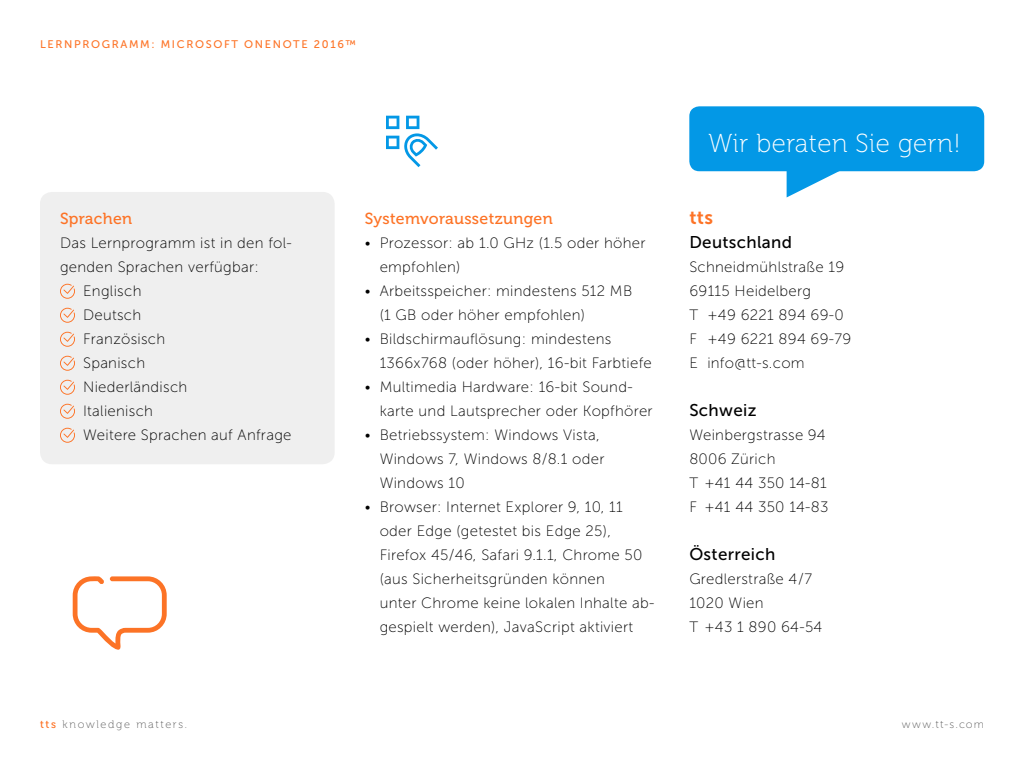
<style>
.page{position:relative;width:1024px;height:768px;background:#fff}
.page>*{position:absolute;margin:0;border:0;box-sizing:border-box;transform-origin:0 0}
.t1{font:26px "Museo 100";letter-spacing:.02em;color:#fff}
.t2{font:19px "Museo Sans 700";color:#fd7326}
.t3{font:17px "Museo Sans 500";letter-spacing:.02em;color:#000}
.t4{font:16px "Museo 500";letter-spacing:.02em;color:#fd7326}
.t5{font:15px/24px "Museo Sans 100";letter-spacing:.02em;color:#000}
.t6{font:11px "Museo Sans 500";letter-spacing:.15em;color:#fd7326}
.t7{font:11px "Museo 100";letter-spacing:.145em;color:#5d5d5d}
.t8{font:11px "Museo Sans 100";letter-spacing:.115em;color:#5d5d5d}
.s1{font-family:"Museo 500";color:#fd7326}
</style>
<div class="page">
<div style="left:40px;top:192px;width:295px;height:272px;background:#efefef;border-radius:12px"></div>
<svg style="left:60px;top:284px;width:15px;height:15px"></svg>
<svg style="left:60px;top:308px;width:15px;height:15px"></svg>
<svg style="left:60px;top:332px;width:15px;height:15px"></svg>
<svg style="left:60px;top:356px;width:15px;height:15px"></svg>
<svg style="left:60px;top:380px;width:15px;height:15px"></svg>
<svg style="left:60px;top:404px;width:15px;height:15px"></svg>
<svg style="left:60px;top:428px;width:15px;height:15px"></svg>
<svg style="left:787px;top:171px;width:72px;height:26px"></svg>
<div style="left:689px;top:106px;width:295px;height:65px;background:#0398e6;border-radius:10px"></div>
<svg style="left:73px;top:576px;width:94px;height:74px"></svg>
<svg style="left:386px;top:116px;width:52px;height:51px"></svg>
<p class="t6" style="left:40px;top:38px;width:317px">LERNPROGRAMM: MICROSOFT ONENOTE 2016™</p>
<p class="t4" style="left:60px;top:210px;width:74px">Sprachen</p>
<p class="t5" style="left:60px;top:231px;width:233px">Das Lernprogramm ist in den fol-</p>
<p class="t5" style="left:60px;top:255px;width:200px">genden Sprachen verfügbar:</p>
<p class="t5" style="left:83px;top:279px;width:60px">Englisch</p>
<p class="t5" style="left:83px;top:303px;width:60px">Deutsch</p>
<p class="t5" style="left:83px;top:327px;width:84px">Französisch</p>
<p class="t5" style="left:83px;top:351px;width:64px">Spanisch</p>
<p class="t5" style="left:83px;top:375px;width:106px">Niederländisch</p>
<p class="t5" style="left:83px;top:399px;width:71px">Italienisch</p>
<p class="t5" style="left:83px;top:423px;width:210px">Weitere Sprachen auf Anfrage</p>
<p class="t4" style="left:365px;top:210px;width:190px">Systemvoraussetzungen</p>
<p class="t5" style="left:380px;top:231px;width:267px;text-indent:-15px">• Prozessor: ab 1.0 GHz (1.5 oder höher empfohlen)</p>
<p class="t5" style="left:380px;top:279px;width:254px;text-indent:-15px">• Arbeitsspeicher: mindestens 512 MB (1 GB oder höher empfohlen)</p>
<p class="t5" style="left:380px;top:327px;width:274px;text-indent:-15px">• Bildschirmauflösung: mindestens<br>1366x768 (oder höher), 16-bit Farbtiefe</p>
<p class="t5" style="left:380px;top:375px;width:275px;text-indent:-15px">• Multimedia Hardware: 16-bit Sound&shy;karte und Lautsprecher oder Kopfhörer</p>
<p class="t5" style="left:380px;top:423px;width:226px;text-indent:-15px">• Betriebssystem: Windows Vista,<br>Windows 7, Windows 8/8.1 oder<br>Windows 10</p>
<p class="t5" style="left:380px;top:495px;width:276px;text-indent:-15px">• Browser: Internet Explorer 9, 10, 11 oder Edge (getestet bis Edge 25), Firefox 45/46, Safari 9.1.1, Chrome 50 (aus Sicherheitsgründen können<br>unter Chrome keine lokalen Inhalte ab&shy;gespielt werden), JavaScript aktiviert</p>
<h1 class="t1" style="left:708px;top:130px;width:254px">Wir beraten Sie gern!</h1>
<p class="t2" style="left:689px;top:207px;width:25px">tts</p>
<p class="t3" style="left:689px;top:233px;width:104px">Deutschland</p>
<p class="t5" style="left:689px;top:255px;width:164px">Schneidmühlstraße 19<br>69115 Heidelberg<br>T +49 6221 894 69-0<br>F +49 6221 894 69-79<br>E info@tt-s.com</p>
<p class="t3" style="left:689px;top:401px;width:69px">Schweiz</p>
<p class="t5" style="left:689px;top:423px;width:141px">Weinbergstrasse 94<br>8006 Zürich<br>T +41 44 350 14-81<br>F +41 44 350 14-83</p>
<p class="t3" style="left:689px;top:545px;width:88px">Österreich</p>
<p class="t5" style="left:689px;top:567px;width:135px">Gredlerstraße 4 / 7<br>1020 Wien<br>T +43 1 890 64-54</p>
<p class="t7" style="left:40px;top:718px;width:148px"><span class="s1">tts</span> knowledge matters.</p>
<p class="t8" style="left:902px;top:718px;width:84px">www.tt-s.com</p>
</div>
